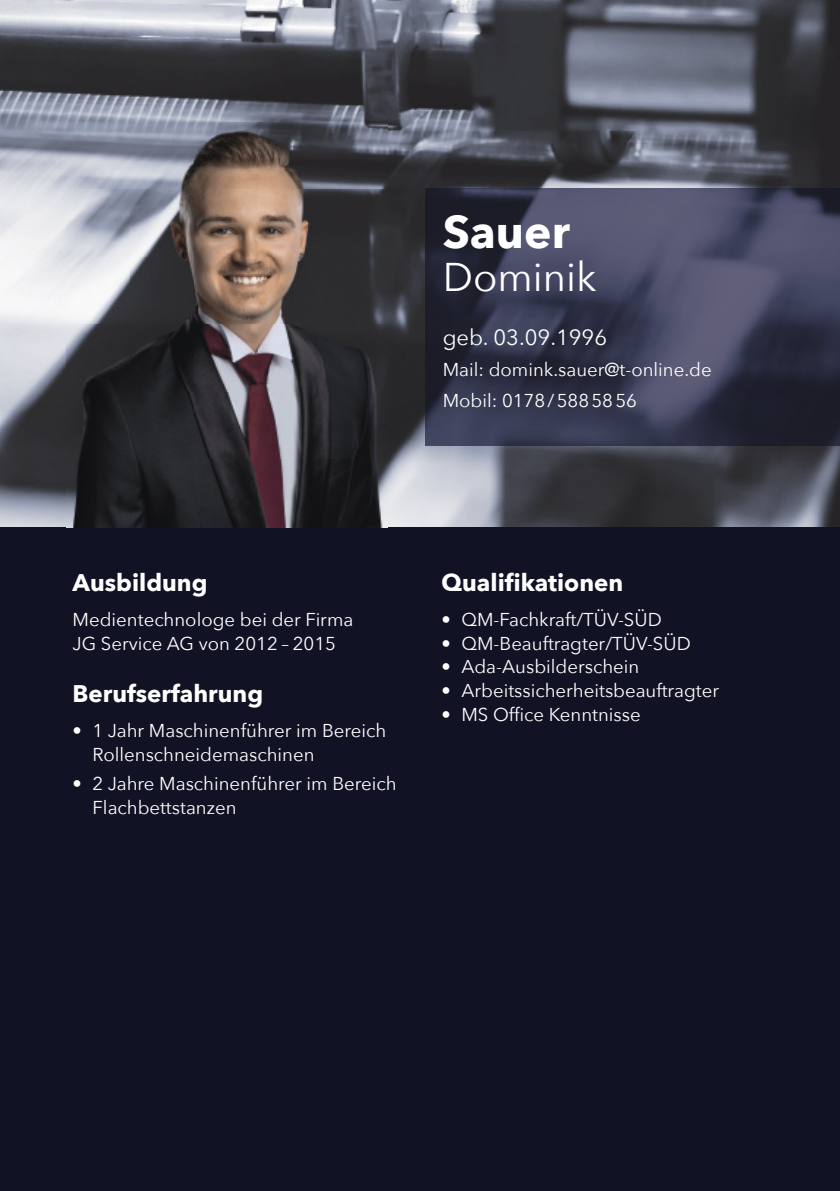
<style>
.page{position:relative;width:840px;height:1191px;background:#fff}
.page>*{position:absolute;margin:0;border:0;box-sizing:border-box;transform-origin:0 0}
.t1{font:700 46px "Avenir Next";color:#fff}
.t2{font:40px "Avenir Next";color:#fff}
.t3{font:700 24px "Avenir Next";color:#fff}
.t4{font:22px "Avenir Next";color:#fff}
.t5{font:18.6px/23.6px "Avenir Next";color:#fff}
</style>
<div class="page">
<img style="left:0;top:0;width:839px;height:131px">
<img style="left:0;top:131px;width:66px;height:396px">
<img style="left:387px;top:131px;width:102px;height:396px">
<img style="left:489px;top:131px;width:350px;height:58px">
<img style="left:489px;top:446px;width:350px;height:81px">
<div style="left:0;top:527px;width:839px;height:664px;background:#111224"></div>
<img style="left:66px;top:122px;width:321px;height:405px">
<img style="left:425px;top:189px;width:414px;height:257px">
<h1 class="t1" style="left:442px;top:192px;width:129px">Sauer</h1>
<h2 class="t2" style="left:442px;top:243px;width:155px">Dominik</h2>
<p class="t4" style="left:442px;top:318px;width:166px">geb. 03.09.1996</p>
<p class="t5" style="left:442px;top:356px;width:270px">Mail: domink.sauer@t-online.de</p>
<p class="t5" style="left:442px;top:388px;width:196px">Mobil: 0178 / 588 58 56</p>
<p class="t3" style="left:73px;top:562px;width:136px">Ausbildung</p>
<p class="t5" style="left:73px;top:607px;width:282px">Medientechnologe bei der Firma<br>JG Service AG von 2012 – 2015</p>
<p class="t3" style="left:73px;top:673px;width:192px">Berufserfahrung</p>
<p class="t5" style="left:92px;top:718px;width:295px;text-indent:-20px">• 1 Jahr Maschinenführer im Bereich<br>Rollenschneidemaschinen</p>
<p class="t5" style="left:92px;top:771px;width:305px;text-indent:-20px">• 2 Jahre Maschinenführer im Bereich<br>Flachbettstanzen</p>
<p class="t3" style="left:441px;top:562px;width:183px">Qualifikationen</p>
<p class="t5" style="left:441px;top:607px;width:221px">• QM-Fachkraft/TÜV-SÜD</p>
<p class="t5" style="left:441px;top:630px;width:250px">• QM-Beauftragter/TÜV-SÜD</p>
<p class="t5" style="left:441px;top:654px;width:199px">• Ada-Ausbilderschein</p>
<p class="t5" style="left:441px;top:678px;width:279px">• Arbeitssicherheitsbeauftragter</p>
<p class="t5" style="left:441px;top:701px;width:201px">• MS Office Kenntnisse</p>
</div>
